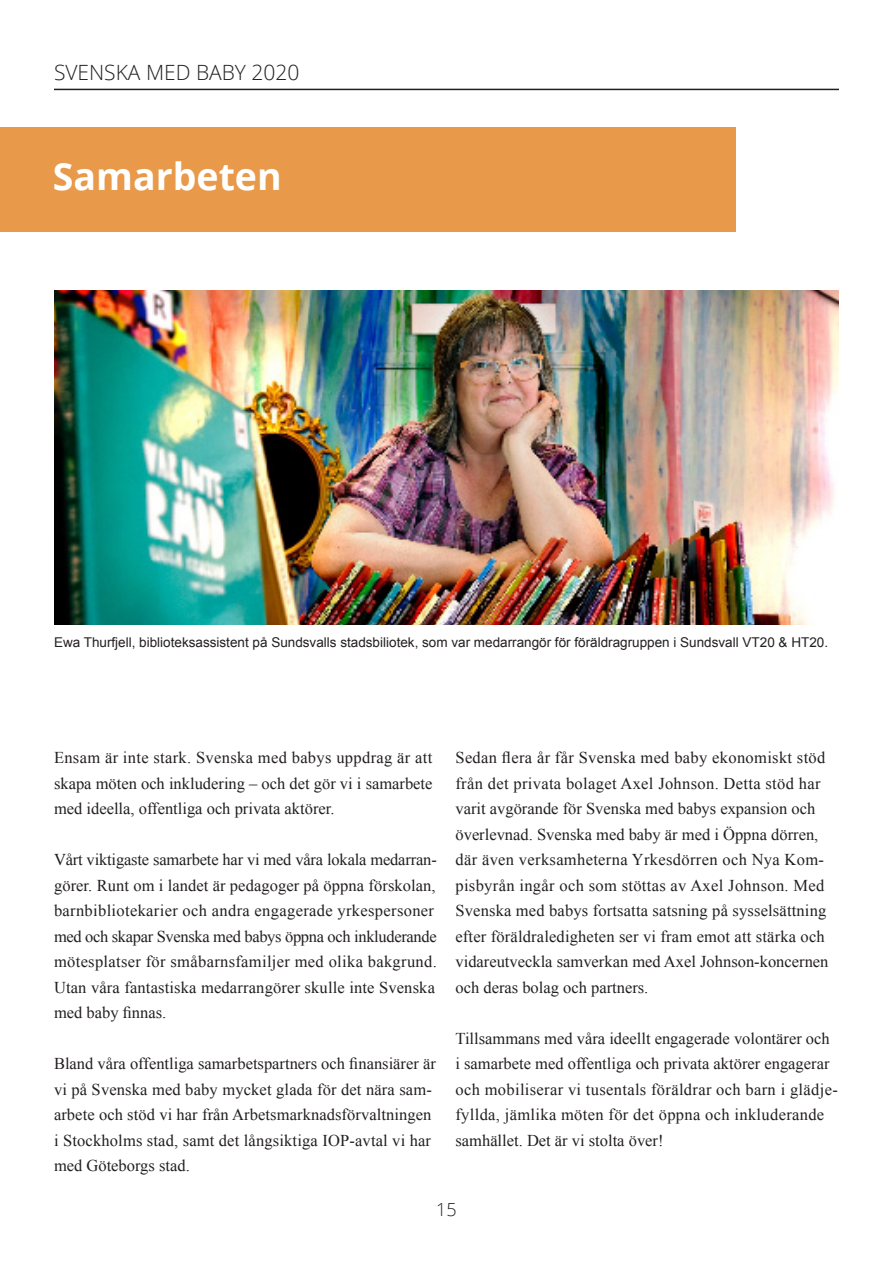
<style>
.page{position:relative;width:893px;height:1263px;background:#fff}
.page>*{position:absolute;margin:0;border:0;box-sizing:border-box;transform-origin:0 0}
.t1{font:700 37.5px "Open Sans";color:#fff}
.t2{font:300 21px "Open Sans";color:#231f20}
.t3{font:300 18px "Open Sans";color:#231f20}
.t4{font:16.5px/25.5px "Times New Roman";letter-spacing:.005em;color:#231f20}
.t5{font:13.5px "Arial";color:#231f20}
</style>
<div class="page">
<div style="left:0;top:128px;width:736px;height:104px;background:#e9994a"></div>
<hr style="left:54px;top:89px;width:785px;height:1px;background:#231f20">
<img style="left:54px;top:290px;width:785px;height:335px">
<p class="t2" style="left:54px;top:58px;width:247px">SVENSKA MED BABY 2020</p>
<p class="t1" style="left:53px;top:150px;width:230px">Samarbeten</p>
<p class="t5" style="left:54px;top:633px;width:776px">Ewa Thurfjell, biblioteksassistent på Sundsvalls stadsbiliotek, som var medarrangör för föräldragruppen i Sundsvall VT20 &amp; HT20.</p>
<p class="t4" style="left:54px;top:745px;width:380px;text-align:justify">Ensam är inte stark. Svenska med babys uppdrag är att skapa möten och inkludering – och det gör vi i samarbete med ideella, offentliga och privata aktörer.</p>
<p class="t4" style="left:54px;top:847px;width:384px">Vårt viktigaste samarbete har vi med våra lokala medarran&shy;görer. Runt om i landet är pedagoger på öppna förskolan, barnbibliotekarier och andra engagerade yrkespersoner med och skapar Svenska med babys öppna och inkluderande mötesplatser för småbarnsfamiljer med olika bakgrund.<br>Utan våra fantastiska medarrangörer skulle inte Svenska med baby finnas.</p>
<p class="t4" style="left:54px;top:1051px;width:383px">Bland våra offentliga samarbetspartners och finansiärer är vi på Svenska med baby mycket glada för det nära sam&shy;arbete och stöd vi har från Arbetsmarknadsförvaltningen i Stockholms stad, samt det långsiktiga IOP-avtal vi har med Göteborgs stad.</p>
<p class="t4" style="left:455px;top:745px;width:374px">Sedan flera år får Svenska med baby ekonomiskt stöd från det privata bolaget Axel Johnson. Detta stöd har varit avgörande för Svenska med babys expansion och överlevnad. Svenska med baby är med i Öppna dörren, där även verksamheterna Yrkesdörren och Nya Kom&shy;pisbyrån ingår och som stöttas av Axel Johnson. Med Svenska med babys fortsatta satsning på sysselsättning efter föräldraledigheten ser vi fram emot att stärka och vidareutveckla samverkan med Axel Johnson-koncernen och deras bolag och partners.</p>
<p class="t4" style="left:455px;top:1025px;width:384px">Tillsammans med våra ideellt engagerade volontärer och i samarbete med offentliga och privata aktörer engagerar och mobiliserar vi tusentals föräldrar och barn i glädje&shy;fyllda, jämlika möten för det öppna och inkluderande samhället. Det är vi stolta över!</p>
<p class="t3" style="left:436px;top:1197px;width:22px">15</p>
</div>
